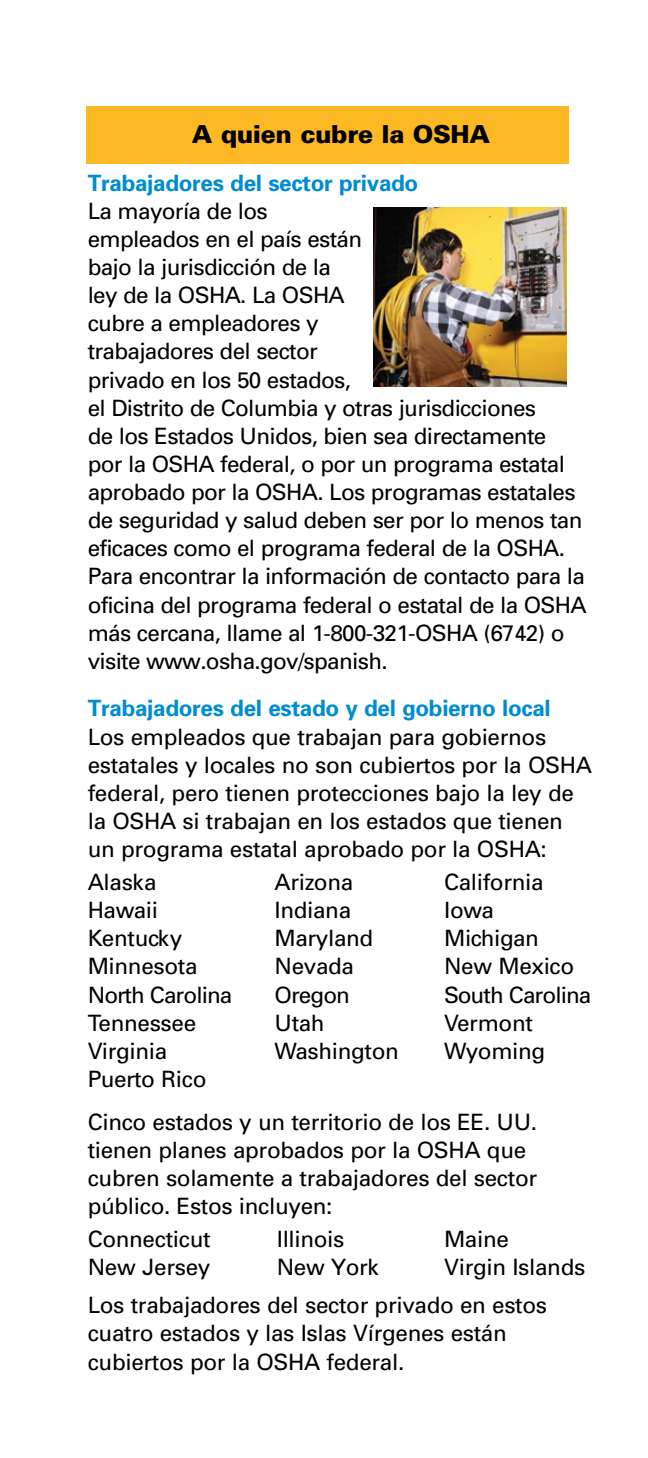
<style>
.page{position:relative;width:648px;height:1458px;background:#fff}
.page>*{position:absolute;margin:0;border:0;box-sizing:border-box;transform-origin:0 0}
.t1{font:900 24.75px "Univers";letter-spacing:-.015em;color:#000}
.t2{font:22.5px/28.1px "Univers";letter-spacing:-.015em;color:#000}
.t3{font:700 22.5px "Univers";letter-spacing:-.015em;color:#008cd2}
.t4{font:22.5px "Univers";letter-spacing:-.04em;color:#000}
</style>
<div class="page">
<div style="left:86px;top:106px;width:483px;height:57px;background:#fdb924"></div>
<img style="left:374px;top:207px;width:193px;height:179px">
<h1 class="t1" style="left:192px;top:119px;width:300px">A quien cubre la OSHA</h1>
<h2 class="t3" style="left:88px;top:168px;width:332px">Trabajadores del sector privado</h2>
<p class="t2" style="left:88px;top:196px;width:501px">La mayoría de los<br>empleados en el país están<br>bajo la jurisdicción de la<br>ley de la OSHA. La OSHA<br>cubre a empleadores y<br>trabajadores del sector<br>privado en los 50 estados,<br>el Distrito de Columbia y otras jurisdicciones<br>de los Estados Unidos, bien sea directamente por la OSHA federal, o por un programa estatal aprobado por la OSHA. Los programas estatales de seguridad y salud deben ser por lo menos tan eficaces como el programa federal de la OSHA.<br>Para encontrar la información de contacto para la oficina del programa federal o estatal de la OSHA más cercana, llame al 1-800-321-OSHA (6742) o visite www.osha.gov/spanish.</p>
<h2 class="t3" style="left:88px;top:694px;width:465px">Trabajadores del estado y del gobierno local</h2>
<p class="t2" style="left:88px;top:722px;width:506px">Los empleados que trabajan para gobiernos estatales y locales no son cubiertos por la OSHA federal, pero tienen protecciones bajo la ley de la OSHA si trabajan en los estados que tienen un programa estatal aprobado por la OSHA:</p>
<p class="t2" style="left:88px;top:868px;width:70px">Alaska</p>
<p class="t2" style="left:274px;top:868px;width:80px">Arizona</p>
<p class="t2" style="left:444px;top:868px;width:101px">California</p>
<p class="t2" style="left:88px;top:896px;width:72px">Hawaii</p>
<p class="t2" style="left:274px;top:896px;width:78px">Indiana</p>
<p class="t2" style="left:444px;top:896px;width:51px">Iowa</p>
<p class="t2" style="left:88px;top:924px;width:96px">Kentucky</p>
<p class="t2" style="left:274px;top:924px;width:100px">Maryland</p>
<p class="t2" style="left:444px;top:924px;width:96px">Michigan</p>
<p class="t2" style="left:88px;top:952px;width:111px">Minnesota</p>
<p class="t2" style="left:274px;top:952px;width:81px">Nevada</p>
<p class="t2" style="left:444px;top:952px;width:132px">New Mexico</p>
<p class="t4" style="left:88px;top:981px;width:146px">North Carolina</p>
<p class="t2" style="left:274px;top:980px;width:77px">Oregon</p>
<p class="t4" style="left:444px;top:981px;width:149px">South Carolina</p>
<p class="t2" style="left:88px;top:1008px;width:110px">Tennessee</p>
<p class="t2" style="left:274px;top:1008px;width:52px">Utah</p>
<p class="t2" style="left:444px;top:1008px;width:90px">Vermont</p>
<p class="t2" style="left:88px;top:1036px;width:81px">Virginia</p>
<p class="t2" style="left:274px;top:1036px;width:126px">Washington</p>
<p class="t2" style="left:444px;top:1036px;width:103px">Wyoming</p>
<p class="t2" style="left:88px;top:1064px;width:120px">Puerto Rico</p>
<p class="t2" style="left:88px;top:1107px;width:451px">Cinco estados y un territorio de los EE. UU. tienen planes aprobados por la OSHA que cubren solamente a trabajadores del sector público. Estos incluyen:</p>
<p class="t2" style="left:88px;top:1225px;width:124px">Connecticut</p>
<p class="t2" style="left:277px;top:1225px;width:69px">Illinois</p>
<p class="t2" style="left:444px;top:1225px;width:66px">Maine</p>
<p class="t2" style="left:88px;top:1253px;width:124px">New Jersey</p>
<p class="t2" style="left:277px;top:1253px;width:104px">New York</p>
<p class="t2" style="left:444px;top:1253px;width:143px">Virgin Islands</p>
<p class="t2" style="left:88px;top:1291px;width:461px">Los trabajadores del sector privado en estos cuatro estados y las Islas Vírgenes están cubiertos por la OSHA federal.</p>
</div>
